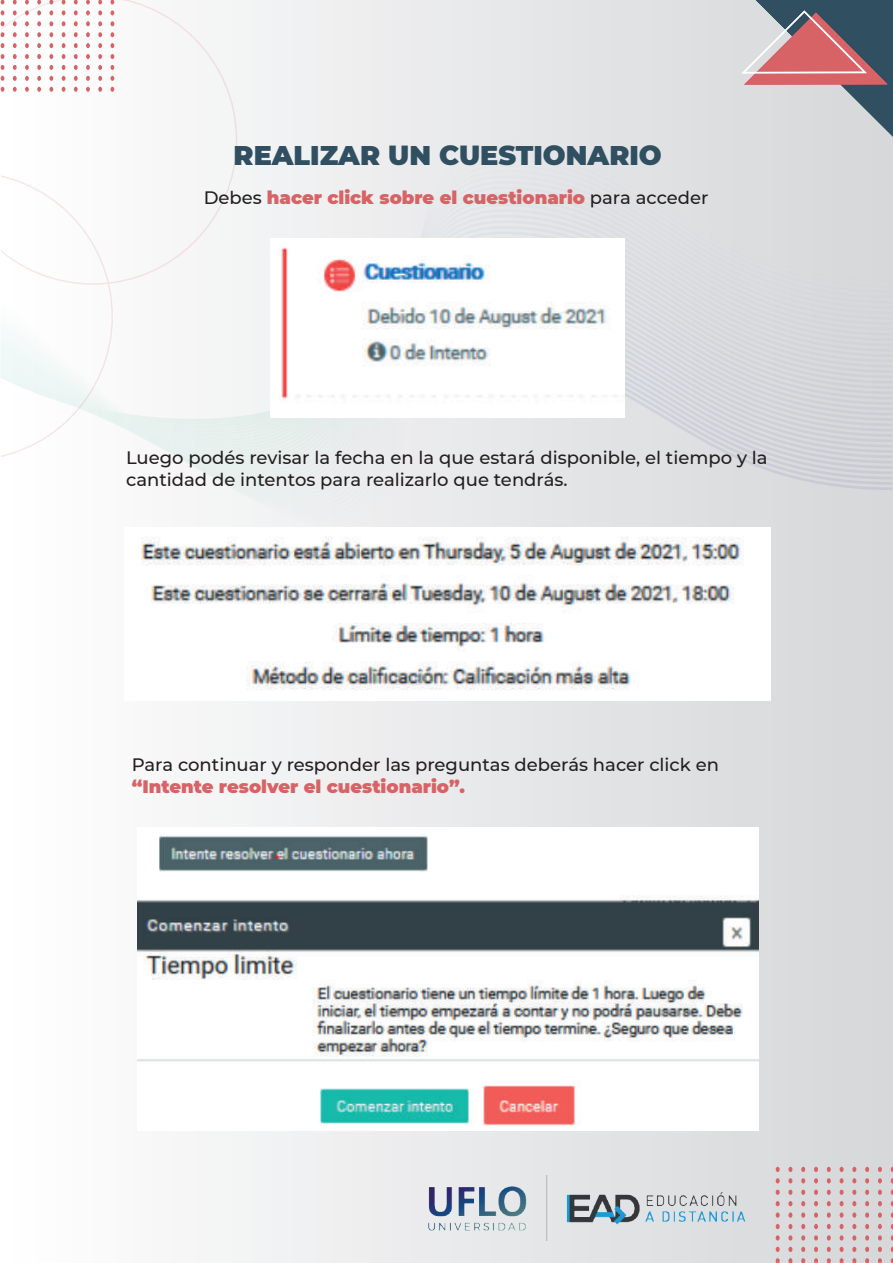
<style>
.page{position:relative;width:893px;height:1263px;background:#fff}
.page>*{position:absolute;margin:0;border:0;box-sizing:border-box;transform-origin:0 0}
.t1{font:900 27px "Montserrat";color:#304f60}
.t2{font:500 18px/21.6px "Montserrat";color:#231f20}
.t3{font:900 18px "Montserrat";color:#d86366}
.s1{font-weight:500;color:#231f20}
</style>
<div class="page">
<div style="left:2px;top:0;width:891px;height:1263px;background:linear-gradient(to right,#fefeff,#d6d7d9)"></div>
<svg style="left:0;top:130px;width:892px;height:404px"></svg>
<svg style="left:1px;top:0;width:236px;height:285px"></svg>
<svg style="left:1px;top:172px;width:112px;height:286px"></svg>
<svg style="left:741px;top:0;width:152px;height:137px;background:#a5949b"></svg>
<svg style="left:1px;top:0;width:3px;height:15px"></svg>
<svg style="left:1px;top:21px;width:3px;height:5px"></svg>
<svg style="left:1px;top:32px;width:3px;height:5px"></svg>
<svg style="left:1px;top:43px;width:3px;height:5px"></svg>
<svg style="left:1px;top:54px;width:3px;height:5px"></svg>
<svg style="left:1px;top:65px;width:3px;height:5px"></svg>
<svg style="left:1px;top:76px;width:3px;height:5px"></svg>
<svg style="left:1px;top:87px;width:3px;height:5px"></svg>
<svg style="left:13px;top:0;width:4px;height:15px"></svg>
<svg style="left:13px;top:21px;width:4px;height:5px"></svg>
<svg style="left:13px;top:32px;width:4px;height:5px"></svg>
<svg style="left:13px;top:43px;width:4px;height:5px"></svg>
<svg style="left:13px;top:54px;width:4px;height:5px"></svg>
<svg style="left:13px;top:65px;width:4px;height:5px"></svg>
<svg style="left:13px;top:76px;width:4px;height:5px"></svg>
<svg style="left:13px;top:87px;width:4px;height:5px"></svg>
<svg style="left:25px;top:0;width:4px;height:15px"></svg>
<svg style="left:25px;top:21px;width:4px;height:5px"></svg>
<svg style="left:25px;top:32px;width:4px;height:5px"></svg>
<svg style="left:25px;top:43px;width:4px;height:5px"></svg>
<svg style="left:25px;top:54px;width:4px;height:5px"></svg>
<svg style="left:25px;top:65px;width:4px;height:5px"></svg>
<svg style="left:25px;top:76px;width:4px;height:5px"></svg>
<svg style="left:25px;top:87px;width:4px;height:5px"></svg>
<svg style="left:37px;top:0;width:4px;height:15px"></svg>
<svg style="left:37px;top:21px;width:4px;height:5px"></svg>
<svg style="left:37px;top:32px;width:4px;height:5px"></svg>
<svg style="left:37px;top:43px;width:4px;height:5px"></svg>
<svg style="left:37px;top:54px;width:4px;height:5px"></svg>
<svg style="left:37px;top:65px;width:4px;height:5px"></svg>
<svg style="left:37px;top:76px;width:4px;height:5px"></svg>
<svg style="left:37px;top:87px;width:4px;height:5px"></svg>
<svg style="left:49px;top:0;width:4px;height:15px"></svg>
<svg style="left:49px;top:21px;width:4px;height:5px"></svg>
<svg style="left:49px;top:32px;width:4px;height:5px"></svg>
<svg style="left:49px;top:43px;width:4px;height:5px"></svg>
<svg style="left:49px;top:54px;width:4px;height:5px"></svg>
<svg style="left:49px;top:65px;width:4px;height:5px"></svg>
<svg style="left:49px;top:76px;width:4px;height:5px"></svg>
<svg style="left:49px;top:87px;width:4px;height:5px"></svg>
<svg style="left:62px;top:0;width:3px;height:15px"></svg>
<svg style="left:62px;top:21px;width:3px;height:5px"></svg>
<svg style="left:62px;top:32px;width:3px;height:5px"></svg>
<svg style="left:62px;top:43px;width:3px;height:5px"></svg>
<svg style="left:62px;top:54px;width:3px;height:5px"></svg>
<svg style="left:62px;top:65px;width:3px;height:5px"></svg>
<svg style="left:62px;top:76px;width:3px;height:5px"></svg>
<svg style="left:62px;top:87px;width:3px;height:5px"></svg>
<svg style="left:74px;top:0;width:4px;height:15px"></svg>
<svg style="left:74px;top:21px;width:4px;height:5px"></svg>
<svg style="left:74px;top:32px;width:4px;height:5px"></svg>
<svg style="left:74px;top:43px;width:4px;height:5px"></svg>
<svg style="left:74px;top:54px;width:4px;height:5px"></svg>
<svg style="left:74px;top:65px;width:4px;height:5px"></svg>
<svg style="left:74px;top:76px;width:4px;height:5px"></svg>
<svg style="left:74px;top:87px;width:4px;height:5px"></svg>
<svg style="left:86px;top:0;width:4px;height:15px"></svg>
<svg style="left:86px;top:21px;width:4px;height:5px"></svg>
<svg style="left:86px;top:32px;width:4px;height:5px"></svg>
<svg style="left:86px;top:43px;width:4px;height:5px"></svg>
<svg style="left:86px;top:54px;width:4px;height:5px"></svg>
<svg style="left:86px;top:65px;width:4px;height:5px"></svg>
<svg style="left:86px;top:76px;width:4px;height:5px"></svg>
<svg style="left:86px;top:87px;width:4px;height:5px"></svg>
<svg style="left:98px;top:0;width:4px;height:15px"></svg>
<svg style="left:98px;top:21px;width:4px;height:5px"></svg>
<svg style="left:98px;top:32px;width:4px;height:5px"></svg>
<svg style="left:98px;top:43px;width:4px;height:5px"></svg>
<svg style="left:98px;top:54px;width:4px;height:5px"></svg>
<svg style="left:98px;top:65px;width:4px;height:5px"></svg>
<svg style="left:98px;top:76px;width:4px;height:5px"></svg>
<svg style="left:98px;top:87px;width:4px;height:5px"></svg>
<svg style="left:110px;top:0;width:4px;height:15px"></svg>
<svg style="left:110px;top:21px;width:4px;height:5px"></svg>
<svg style="left:110px;top:32px;width:4px;height:5px"></svg>
<svg style="left:110px;top:43px;width:4px;height:5px"></svg>
<svg style="left:110px;top:54px;width:4px;height:5px"></svg>
<svg style="left:110px;top:65px;width:4px;height:5px"></svg>
<svg style="left:110px;top:76px;width:4px;height:5px"></svg>
<svg style="left:110px;top:87px;width:4px;height:5px"></svg>
<img style="left:428px;top:1175px;width:316px;height:65px">
<svg style="left:776px;top:1167px;width:4px;height:5px"></svg>
<svg style="left:776px;top:1178px;width:4px;height:5px"></svg>
<svg style="left:776px;top:1189px;width:4px;height:6px"></svg>
<svg style="left:776px;top:1201px;width:4px;height:5px"></svg>
<svg style="left:776px;top:1212px;width:4px;height:6px"></svg>
<svg style="left:776px;top:1224px;width:4px;height:5px"></svg>
<svg style="left:776px;top:1235px;width:4px;height:5px"></svg>
<svg style="left:776px;top:1247px;width:4px;height:5px"></svg>
<svg style="left:776px;top:1258px;width:4px;height:5px"></svg>
<svg style="left:788px;top:1167px;width:4px;height:5px"></svg>
<svg style="left:788px;top:1178px;width:4px;height:5px"></svg>
<svg style="left:788px;top:1189px;width:4px;height:6px"></svg>
<svg style="left:788px;top:1201px;width:4px;height:5px"></svg>
<svg style="left:788px;top:1212px;width:4px;height:6px"></svg>
<svg style="left:788px;top:1224px;width:4px;height:5px"></svg>
<svg style="left:788px;top:1235px;width:4px;height:5px"></svg>
<svg style="left:788px;top:1247px;width:4px;height:5px"></svg>
<svg style="left:788px;top:1258px;width:4px;height:5px"></svg>
<svg style="left:801px;top:1167px;width:4px;height:5px"></svg>
<svg style="left:801px;top:1178px;width:4px;height:5px"></svg>
<svg style="left:801px;top:1189px;width:4px;height:6px"></svg>
<svg style="left:801px;top:1201px;width:4px;height:5px"></svg>
<svg style="left:801px;top:1212px;width:4px;height:6px"></svg>
<svg style="left:801px;top:1224px;width:4px;height:5px"></svg>
<svg style="left:801px;top:1235px;width:4px;height:5px"></svg>
<svg style="left:801px;top:1247px;width:4px;height:5px"></svg>
<svg style="left:801px;top:1258px;width:4px;height:5px"></svg>
<svg style="left:814px;top:1167px;width:4px;height:5px"></svg>
<svg style="left:814px;top:1178px;width:4px;height:5px"></svg>
<svg style="left:814px;top:1189px;width:4px;height:6px"></svg>
<svg style="left:814px;top:1201px;width:4px;height:5px"></svg>
<svg style="left:814px;top:1212px;width:4px;height:6px"></svg>
<svg style="left:814px;top:1224px;width:4px;height:5px"></svg>
<svg style="left:814px;top:1235px;width:4px;height:5px"></svg>
<svg style="left:814px;top:1247px;width:4px;height:5px"></svg>
<svg style="left:814px;top:1258px;width:4px;height:5px"></svg>
<svg style="left:827px;top:1167px;width:4px;height:5px"></svg>
<svg style="left:827px;top:1178px;width:4px;height:5px"></svg>
<svg style="left:827px;top:1189px;width:4px;height:6px"></svg>
<svg style="left:827px;top:1201px;width:4px;height:5px"></svg>
<svg style="left:827px;top:1212px;width:4px;height:6px"></svg>
<svg style="left:827px;top:1224px;width:4px;height:5px"></svg>
<svg style="left:827px;top:1235px;width:4px;height:5px"></svg>
<svg style="left:827px;top:1247px;width:4px;height:5px"></svg>
<svg style="left:827px;top:1258px;width:4px;height:5px"></svg>
<svg style="left:840px;top:1167px;width:4px;height:5px"></svg>
<svg style="left:840px;top:1178px;width:4px;height:5px"></svg>
<svg style="left:840px;top:1189px;width:4px;height:6px"></svg>
<svg style="left:840px;top:1201px;width:4px;height:5px"></svg>
<svg style="left:840px;top:1212px;width:4px;height:6px"></svg>
<svg style="left:840px;top:1224px;width:4px;height:5px"></svg>
<svg style="left:840px;top:1235px;width:4px;height:5px"></svg>
<svg style="left:840px;top:1247px;width:4px;height:5px"></svg>
<svg style="left:840px;top:1258px;width:4px;height:5px"></svg>
<svg style="left:852px;top:1167px;width:4px;height:5px"></svg>
<svg style="left:852px;top:1178px;width:4px;height:5px"></svg>
<svg style="left:852px;top:1189px;width:4px;height:6px"></svg>
<svg style="left:852px;top:1201px;width:4px;height:5px"></svg>
<svg style="left:852px;top:1212px;width:4px;height:6px"></svg>
<svg style="left:852px;top:1224px;width:4px;height:5px"></svg>
<svg style="left:852px;top:1235px;width:4px;height:5px"></svg>
<svg style="left:852px;top:1247px;width:4px;height:5px"></svg>
<svg style="left:852px;top:1258px;width:4px;height:5px"></svg>
<svg style="left:865px;top:1167px;width:4px;height:5px"></svg>
<svg style="left:865px;top:1178px;width:4px;height:5px"></svg>
<svg style="left:865px;top:1189px;width:4px;height:6px"></svg>
<svg style="left:865px;top:1201px;width:4px;height:5px"></svg>
<svg style="left:865px;top:1212px;width:4px;height:6px"></svg>
<svg style="left:865px;top:1224px;width:4px;height:5px"></svg>
<svg style="left:865px;top:1235px;width:4px;height:5px"></svg>
<svg style="left:865px;top:1247px;width:4px;height:5px"></svg>
<svg style="left:865px;top:1258px;width:4px;height:5px"></svg>
<svg style="left:878px;top:1167px;width:4px;height:5px"></svg>
<svg style="left:878px;top:1178px;width:4px;height:5px"></svg>
<svg style="left:878px;top:1189px;width:4px;height:6px"></svg>
<svg style="left:878px;top:1201px;width:4px;height:5px"></svg>
<svg style="left:878px;top:1212px;width:4px;height:6px"></svg>
<svg style="left:878px;top:1224px;width:4px;height:5px"></svg>
<svg style="left:878px;top:1235px;width:4px;height:5px"></svg>
<svg style="left:878px;top:1247px;width:4px;height:5px"></svg>
<svg style="left:878px;top:1258px;width:4px;height:5px"></svg>
<svg style="left:891px;top:1189px;width:2px;height:6px"></svg>
<svg style="left:891px;top:1212px;width:2px;height:6px"></svg>
<img style="left:270px;top:238px;width:355px;height:179px">
<img style="left:124px;top:527px;width:647px;height:173px">
<img style="left:137px;top:827px;width:621px;height:303px">
<h1 class="t1" style="left:234px;top:135px;width:430px">REALIZAR UN CUESTIONARIO</h1>
<p class="t3" style="left:204px;top:184px;width:506px"><span class="s1">Debes</span> hacer click sobre el cuestionario <span class="s1">para acceder</span></p>
<p class="t2" style="left:126px;top:446px;width:643px">Luego podés revisar la fecha en la que estará disponible, el tiempo y la cantidad de intentos para realizarlo que tendrás.</p>
<p class="t2" style="left:132px;top:753px;width:589px">Para continuar y responder las preguntas deberás hacer click en</p>
<p class="t3" style="left:132px;top:773px;width:335px">“Intente resolver el cuestionario”.</p>
</div>
